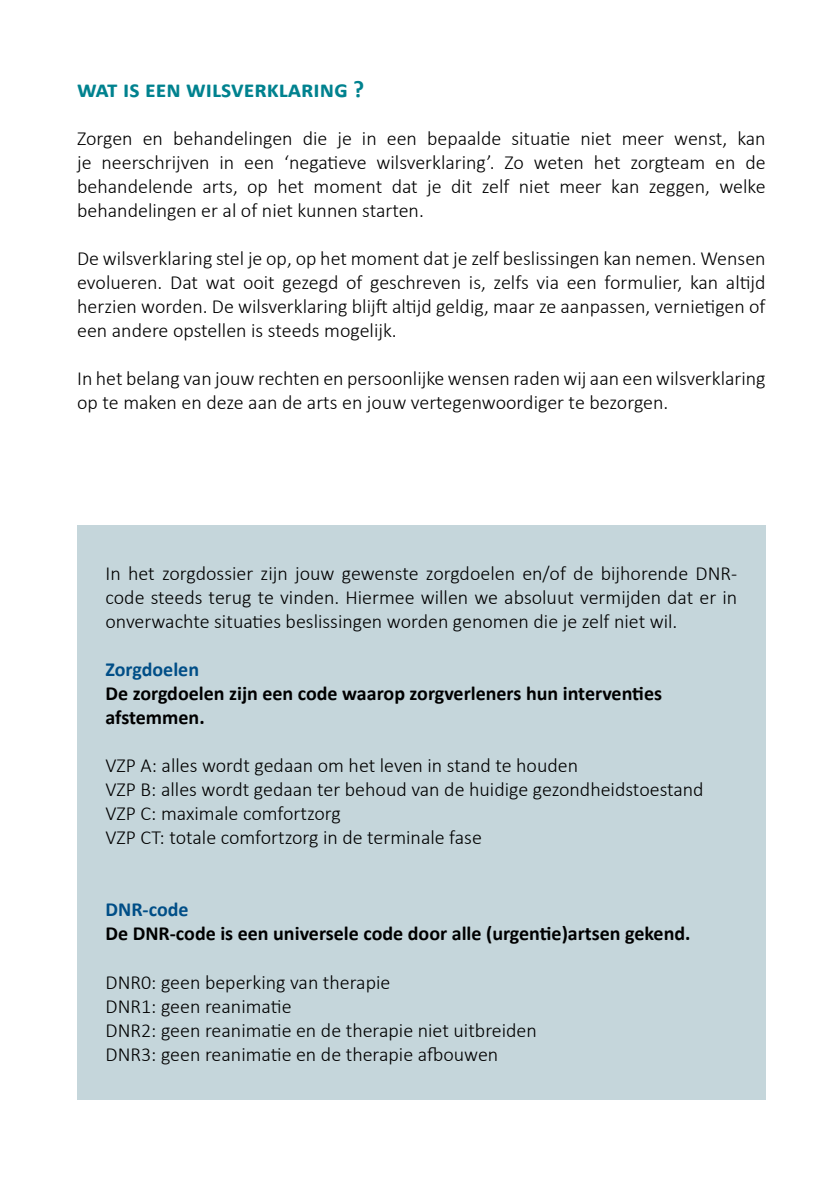
<style>
.page{position:relative;width:840px;height:1191px;background:#fff}
.page>*{position:absolute;margin:0;border:0;box-sizing:border-box;transform-origin:0 0}
.t1{font:700 24px "Calibri";color:#00828f}
.t2{font:300 20px/24px "Calibri";color:#000;text-align:justify}
.t3{font:700 20px/24px "Calibri";color:#000}
.t4{font:700 20px "Calibri";color:#004e87}
</style>
<div class="page">
<div style="left:77px;top:525px;width:688px;height:575px;background:#c5d6db"></div>
<p class="t1" style="left:77px;top:72px;width:288px">wat is een wilsverklaring ?</p>
<p class="t2" style="left:77px;top:126px;width:689px">Zorgen en behandelingen die je in een bepaalde situatie niet meer wenst, kan je neerschrijven in een ‘negatieve wilsverklaring’. Zo weten het zorgteam en de behandelende arts, op het moment dat je dit zelf niet meer kan zeggen, welke behandelingen er al of niet kunnen starten.</p>
<p class="t2" style="left:77px;top:246px;width:689px">De wilsverklaring stel je op, op het moment dat je zelf beslissingen kan nemen. Wensen evolueren. Dat wat ooit gezegd of geschreven is, zelfs via een formulier, kan altijd herzien worden. De wilsverklaring blijft altijd geldig, maar ze aanpassen, vernietigen of een andere opstellen is steeds mogelijk.</p>
<p class="t2" style="left:77px;top:366px;width:689px">In het belang van jouw rechten en persoonlijke wensen raden wij aan een wilsverklaring op te maken en deze aan de arts en jouw vertegenwoordiger te bezorgen.</p>
<p class="t2" style="left:105px;top:561px;width:633px">In het zorgdossier zijn jouw gewenste zorgdoelen en/of de bijhorende DNR&shy;code steeds terug te vinden. Hiermee willen we absoluut vermijden dat er in onverwachte situaties beslissingen worden genomen die je zelf niet wil.</p>
<p class="t4" style="left:105px;top:655px;width:95px">Zorgdoelen</p>
<p class="t3" style="left:105px;top:681px;width:557px">De zorgdoelen zijn een code waarop zorgverleners hun interventies afstemmen.</p>
<p class="t2" style="left:105px;top:753px;width:599px;text-align:left">VZP A: alles wordt gedaan om het leven in stand te houden<br>VZP B: alles wordt gedaan ter behoud van de huidige gezondheidstoestand VZP C: maximale comfortzorg<br>VZP CT: totale comfortzorg in de terminale fase</p>
<p class="t4" style="left:105px;top:895px;width:84px">DNR-code</p>
<p class="t3" style="left:105px;top:921px;width:586px">De DNR-code is een universele code door alle (urgentie)artsen gekend.</p>
<p class="t2" style="left:105px;top:969px;width:432px;text-align:left">DNR0: geen beperking van therapie<br>DNR1: geen reanimatie<br>DNR2: geen reanimatie en de therapie niet uitbreiden DNR3: geen reanimatie en de therapie afbouwen</p>
</div>
